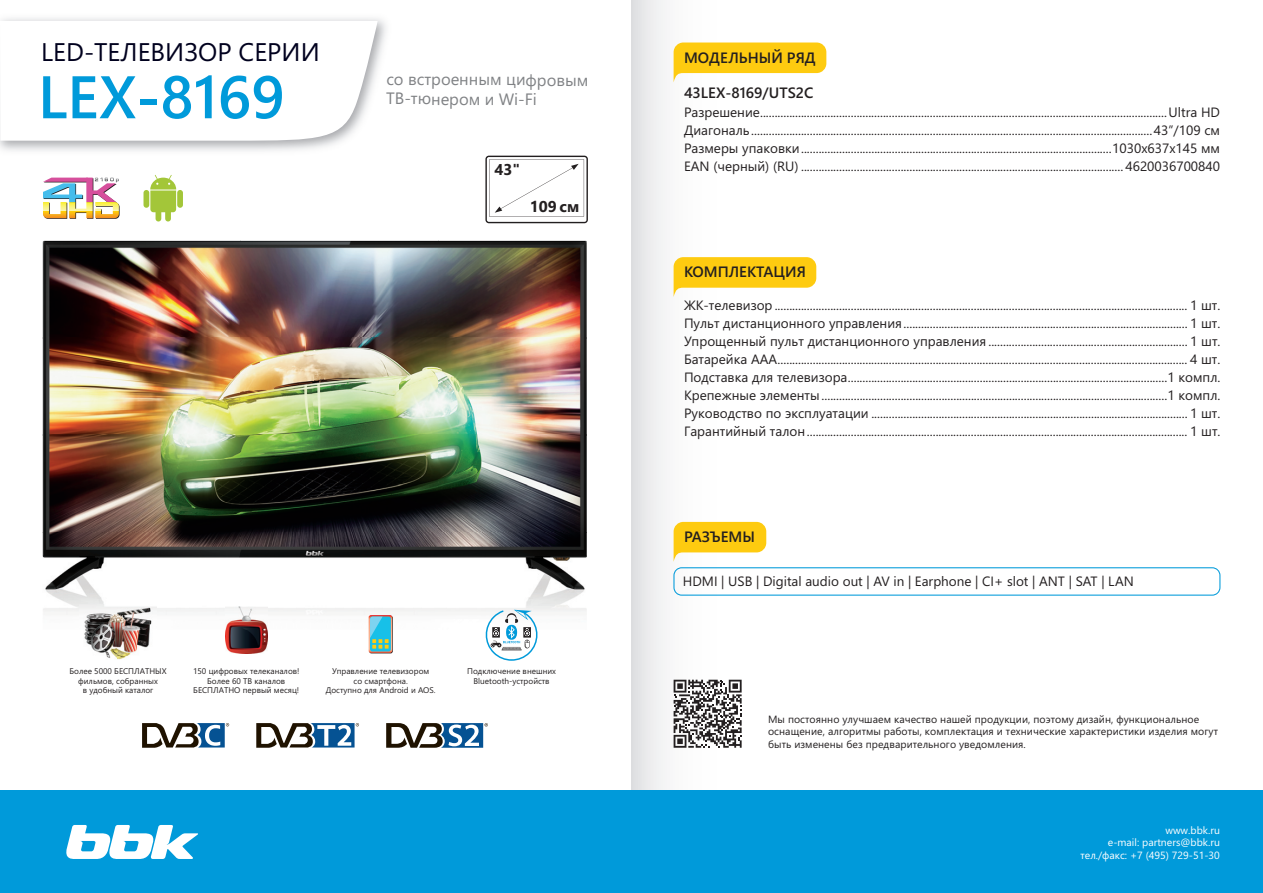
<style>
.page{position:relative;width:1263px;height:893px;background:#fff}
.page>*{position:absolute;margin:0;border:0;box-sizing:border-box;transform-origin:0 0}
.t1{font:600 60px "Segoe UI";color:#009ada}
.t2{font:25.5px "Segoe UI";color:#00011e}
.t3{font:16.5px/19.4px "Segoe UI";letter-spacing:-.005em;color:#808285}
.t4{font:700 15.75px "Segoe UI";color:#231f20}
.t5{font:600 15px "Segoe UI";color:#231f20}
.t6{font:13.5px/18px "Segoe UI";color:#231f20;text-align:justify}
.t7{font:10.5px/12.6px "Segoe UI";letter-spacing:.005em;color:#231f20}
.t8{font:10.5px/12.6px "Segoe UI";color:#fff;text-align:right}
.t9{font:8.25px/9.9px "Segoe UI";color:#231f20;text-align:center}
</style>
<div class="page">
<img style="left:43px;top:241px;width:544px;height:389px">
<svg style="left:0;top:21px;width:378px;height:120px"></svg>
<div style="left:631px;top:0;width:148px;height:791px;background:linear-gradient(to right,#ecedee,#fff)"></div>
<div style="left:0;top:791px;width:1263px;height:102px;background:#009ada"></div>
<svg style="left:674px;top:257px;width:142px;height:40px"></svg>
<svg style="left:66px;top:825px;width:132px;height:34px"></svg>
<svg style="left:485px;top:156px;width:103px;height:67px"></svg>
<svg style="left:674px;top:43px;width:152px;height:39px"></svg>
<svg style="left:256px;top:723px;width:103px;height:25px"></svg>
<svg style="left:142px;top:723px;width:87px;height:25px"></svg>
<svg style="left:386px;top:723px;width:102px;height:25px"></svg>
<svg style="left:673px;top:522px;width:547px;height:74px"></svg>
<img style="left:80px;top:604px;width:76px;height:56px">
<div style="left:369px;top:616px;width:24px;height:37px;background:#7a6258;border-radius:2px"></div>
<svg style="left:369px;top:615px;width:23px;height:38px"></svg>
<div style="left:370px;top:617px;width:21px;height:34px;background:#17c0e8;border-radius:2px"></div>
<svg style="left:370px;top:617px;width:19px;height:32px"></svg>
<svg style="left:483px;top:610px;width:57px;height:51px"></svg>
<img style="left:225px;top:607px;width:42px;height:46px">
<svg style="left:43px;top:178px;width:77px;height:41px"></svg>
<svg style="left:143px;top:175px;width:40px;height:47px"></svg>
<svg style="left:674px;top:680px;width:68px;height:68px"></svg>
<h2 class="t2" style="left:41px;top:43px;width:280px">LED-ТЕЛЕВИЗОР СЕРИИ</h2>
<h1 class="t1" style="left:38px;top:62px;width:248px">LEX-8169</h1>
<p class="t3" style="left:386px;top:71px;width:204px">со встроенным цифровым<br>ТВ-тюнером и Wi-Fi</p>
<p class="t4" style="left:494px;top:161px;width:27px">43"</p>
<p class="t4" style="left:530px;top:197px;width:51px">109 см</p>
<p class="t9" style="left:193px;top:667px;width:108px">150 цифровых телеканалов!<br>Более 60 ТВ каналов<br>БЕСПЛАТНО первый месяц!</p>
<p class="t9" style="left:69px;top:667px;width:99px">Более 5000 БЕСПЛАТНЫХ фильмов, собранных<br>в удобный каталог</p>
<p class="t9" style="left:326px;top:667px;width:111px">Управление телевизором<br>со смартфона.<br>Доступно для Android и AOS.</p>
<p class="t9" style="left:467px;top:667px;width:90px">Подключение внешних<br>Bluetooth-устройств</p>
<p class="t5" style="left:684px;top:49px;width:133px">МОДЕЛЬНЫЙ РЯД</p>
<p class="t5" style="left:684px;top:84px;width:131px">43LEX-8169/UTS2C</p>
<p class="t6" style="left:684px;top:105px;width:537px">Разрешение...........................................................................................................................................Ultra HD Диагональ.........................................................................................................................................43”/109 см Размеры упаковки..........................................................................................................1030x637x145 мм EAN (черный) (RU) .............................................................................................................. 4620036700840</p>
<p class="t5" style="left:684px;top:263px;width:123px">КОМПЛЕКТАЦИЯ</p>
<p class="t6" style="left:684px;top:297px;width:538px">ЖК-телевизор ............................................................................................................................................. 1 шт.<br>Пульт дистанционного управления................................................................................................. 1 шт.<br>Упрощенный пульт дистанционного управления .................................................................... 1 шт.<br>Батарейка ААА............................................................................................................................................ 4 шт.<br>Подставка для телевизора.............................................................................................................1 компл.<br>Крепежные элементы......................................................................................................................1 компл.<br>Руководство по эксплуатации ............................................................................................................ 1 шт.<br>Гарантийный талон.................................................................................................................................. 1 шт.</p>
<p class="t5" style="left:684px;top:528px;width:72px">РАЗЪЕМЫ</p>
<p class="t6" style="left:683px;top:574px;width:452px">HDMI | USB | Digital audio out | AV in | Earphone | CI+ slot | ANT | SAT | LAN</p>
<p class="t7" style="left:768px;top:714px;width:451px">Мы постоянно улучшаем качество нашей продукции, поэтому дизайн, функциональное оснащение, алгоритмы работы, комплектация и технические характеристики изделия могут быть изменены без предварительного уведомления.</p>
<p class="t8" style="left:1080px;top:825px;width:141px">www.bbk.ru<br>e-mail: partners@bbk.ru тел./факс: +7 (495) 729-51-30</p>
</div>
